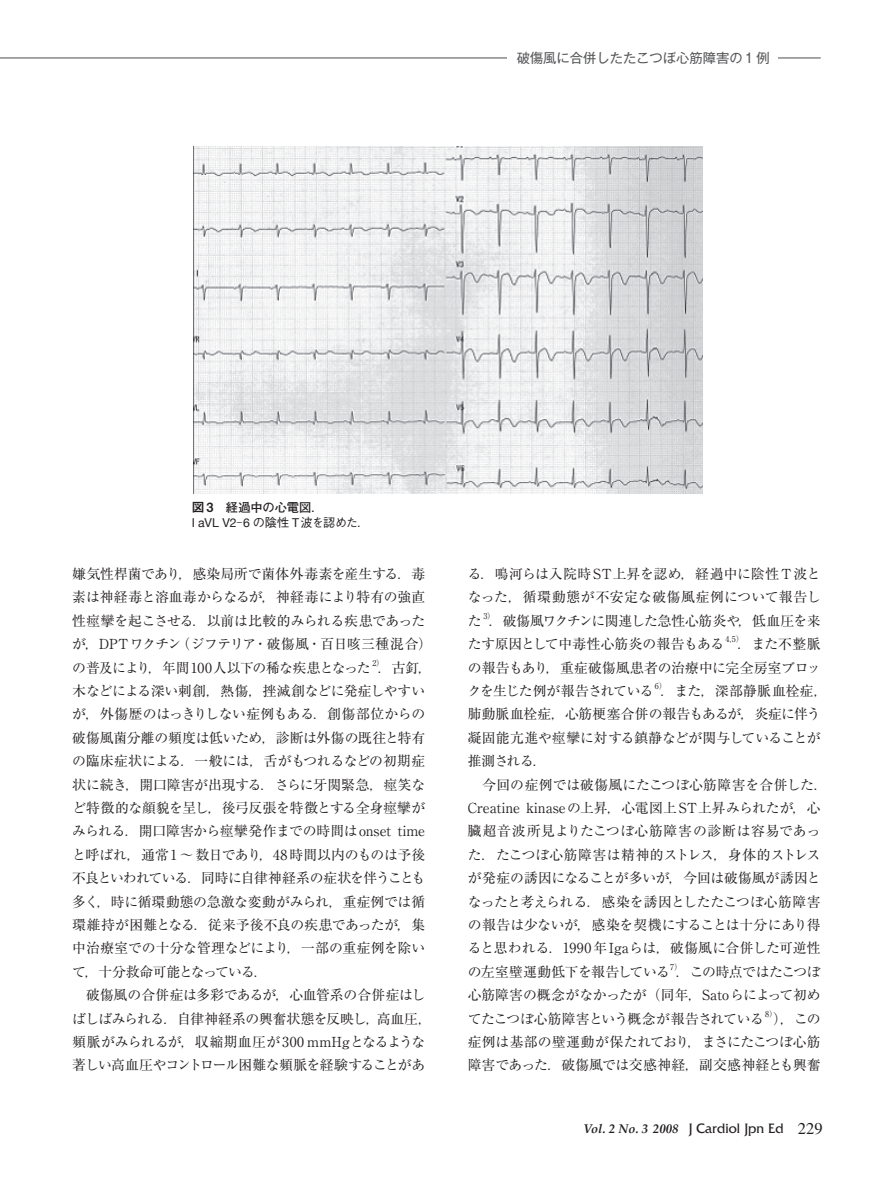
<style>
.page{position:relative;width:893px;height:1191px;background:#fff}
.page>*{position:absolute;margin:0;border:0;box-sizing:border-box;transform-origin:0 0}
.t1{font:13.8px/23.4px "Ryumin Pro";letter-spacing:-.01em;color:#231f20}
.t2{font:13.35px "Gothic MB101 Pro";color:#57585a}
.t3{font:italic 700 12.75px "Palatino";color:#231f20}
.t4{font:500 12.15px "Gothic BBB Pro";letter-spacing:-.055em;color:#231f20}
.t5{font:700 12.15px "Futo Go B101 Pro";letter-spacing:-.005em;color:#231f20}
.t6{font:8.1px "Ryumin Pro";color:#231f20}
.s1{font-family:"Midashi Go Pro MB31";font-weight:400;font-size:12.75px}
.s2{font-family:"Helvetica Neue";font-weight:400}
.s3{font-family:"Ryumin Pro";font-weight:400}
.s4{font-family:"Friz Quadrata";font-weight:400;font-style:normal;font-size:14.4px}
.s5{font-family:"Times";font-weight:400;font-style:normal;font-size:16.5px}
</style>
<div class="page">
<hr style="left:0;top:57px;width:821px;height:1px;background:#57585a">
<div style="left:508px;top:37px;width:270px;height:42px;background:#fff"></div>
<img style="left:193px;top:147px;width:509px;height:346px">
<p class="t2" style="left:517px;top:47px;width:254px">破傷風に合併したたこつぼ心筋障害の 1 例</p>
<p class="t5" style="left:192px;top:498px;width:134px"><span class="s1">図 3</span> 経過中の心電図．</p>
<p class="t4" style="left:192px;top:513px;width:180px"><span class="s2">I aVL V2</span><span class="s3">-</span><span class="s2">6</span> の陰性 <span class="s2">T</span>波を認めた．</p>
<p class="t1" style="left:72px;top:561px;width:361px">嫌気性桿菌であり，感染局所で菌体外毒素を産生する．毒素は神経毒と溶血毒からなるが，神経毒により特有の強直性痙攣を起こさせる．以前は比較的みられる疾患であったが，DPTワクチン（ジフテリア・破傷風・百日咳三種混合）の普及により，年間100人以下の稀な疾患となった</p>
<p class="t6" style="left:372px;top:656px;width:13px">2）</p>
<p class="t1" style="left:72px;top:655px;width:361px;text-indent:306px">．古釘，木などによる深い刺創，熱傷，挫滅創などに発症しやすいが，外傷歴のはっきりしない症例もある．創傷部位からの破傷風菌分離の頻度は低いため，診断は外傷の既往と特有の臨床症状による．一般には，舌がもつれるなどの初期症状に続き，開口障害が出現する．さらに牙関緊急，痙笑など特徴的な顔貌を呈し，後弓反張を特徴とする全身痙攣がみられる．開口障害から痙攣発作までの時間はonset timeと呼ばれ，通常1 〜数日であり，48 時間以内のものは予後不良といわれている．同時に自律神経系の症状を伴うことも多く，時に循環動態の急激な変動がみられ，重症例では循環維持が困難となる．従来予後不良の疾患であったが，集中治療室での十分な管理などにより，一部の重症例を除いて，十分救命可能となっている．<br>　破傷風の合併症は多彩であるが，心血管系の合併症はしばしばみられる．自律神経系の興奮状態を反映し，高血圧，頻脈がみられるが，収縮期血圧が300 mmHgとなるような著しい高血圧やコントロール困難な頻脈を経験することがあ</p>
<p class="t1" style="left:468px;top:561px;width:354px;text-align:justify">る．鳴河らは入院時ST上昇を認め，経過中に陰性T波となった，循環動態が不安定な破傷風症例について報告した</p>
<p class="t6" style="left:483px;top:609px;width:13px">3）</p>
<p class="t1" style="left:468px;top:608px;width:354px;text-indent:21px">．破傷風ワクチンに関連した急性心筋炎や，低血圧を来たす原因として中毒性心筋炎の報告もある</p>
<p class="t6" style="left:725px;top:633px;width:20px">4,5）</p>
<p class="t1" style="left:468px;top:631px;width:354px;text-align:justify;text-indent:270px">．また不整脈の報告もあり，重症破傷風患者の治療中に完全房室ブロックを生じた例が報告されている</p>
<p class="t6" style="left:655px;top:680px;width:13px">6）</p>
<p class="t1" style="left:468px;top:678px;width:361px;text-indent:193px">．また，深部静脈血栓症，肺動脈血栓症，心筋梗塞合併の報告もあるが，炎症に伴う凝固能亢進や痙攣に対する鎮静などが関与していることが推測される．<br>　今回の症例では破傷風にたこつぼ心筋障害を合併した．<br>Creatine kinaseの上昇，心電図上ST上昇みられたが，心臓超音波所見よりたこつぼ心筋障害の診断は容易であった．たこつぼ心筋障害は精神的ストレス，身体的ストレスが発症の誘因になることが多いが，今回は破傷風が誘因となったと考えられる．感染を誘因としたたこつぼ心筋障害の報告は少ないが，感染を契機にすることは十分にあり得ると思われる．1990年Igaらは，破傷風に合併した可逆性の左室壁運動低下を報告している．この時点ではたこつぼ</p>
<p class="t6" style="left:670px;top:960px;width:14px">7）</p>
<p class="t1" style="left:468px;top:982px;width:354px">心筋障害の概念がなかったが（同年，Satoらによって初めてたこつぼ心筋障害という概念が報告されている</p>
<p class="t6" style="left:765px;top:1007px;width:13px">8）</p>
<p class="t1" style="left:468px;top:1005px;width:354px;text-align:justify;text-indent:305px">），この症例は基部の壁運動が保たれており，まさにたこつぼ心筋障害であった．破傷風では交感神経，副交感神経とも興奮</p>
<p class="t3" style="left:584px;top:1121px;width:241px">Vol. 2 No. 3 2008 <span class="s4">J Cardiol Jpn Ed</span> <span class="s5">229</span></p>
</div>
